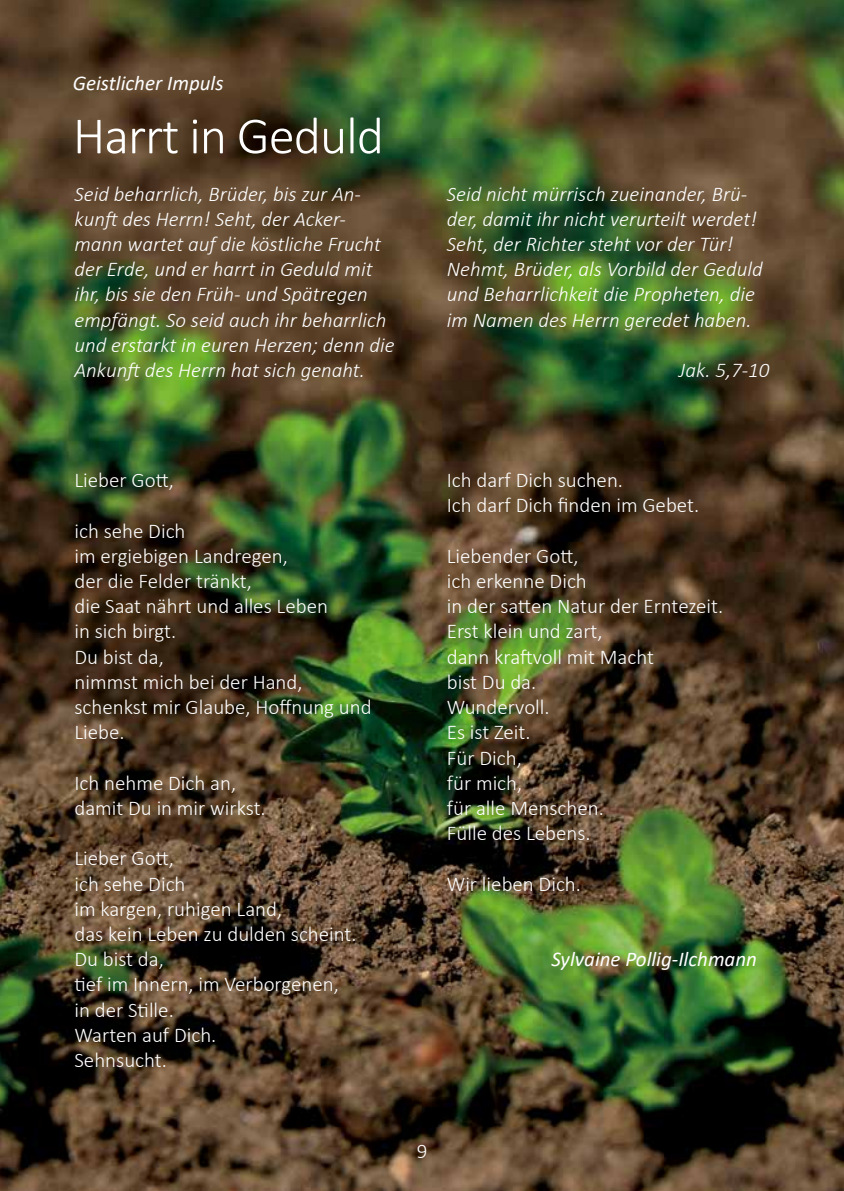
<style>
.page{position:relative;width:844px;height:1191px;background:#fff}
.page>*{position:absolute;margin:0;border:0;box-sizing:border-box;transform-origin:0 0}
.t1{font:300 52.5px "Calibri";letter-spacing:-.02em;color:#fff}
.t2{font:300 21px/25.2px "Calibri";color:#fff}
.t3{font:italic 300 21px/25.2px "Calibri";color:#fff}
.t4{font:italic 21px "Calibri";color:#fff}
</style>
<div class="page">
<img style="left:0;top:0;width:843px;height:1191px">
<p class="t4" style="left:73px;top:69px;width:152px">Geistlicher Impuls</p>
<h1 class="t1" style="left:73px;top:103px;width:312px">Harrt in Geduld</h1>
<p class="t3" style="left:74px;top:181px;width:321px">Seid beharrlich, Brüder, bis zur An&shy;kunft des Herrn! Seht, der Acker&shy;mann wartet auf die köstliche Frucht der Erde, und er harrt in Geduld mit ihr, bis sie den Früh- und Spätregen empfängt. So seid auch ihr beharrlich und erstarkt in euren Herzen; denn die Ankunft des Herrn hat sich genaht.</p>
<p class="t3" style="left:446px;top:181px;width:317px">Seid nicht mürrisch zueinander, Brü&shy;der, damit ihr nicht verurteilt werdet!<br>Seht, der Richter steht vor der Tür!<br>Nehmt, Brüder, als Vorbild der Geduld und Beharrlichkeit die Propheten, die im Namen des Herrn geredet haben.</p>
<p class="t3" style="left:678px;top:357px;width:92px">Jak. 5,7-10</p>
<p class="t2" style="left:74px;top:467px;width:101px">Lieber Gott,</p>
<p class="t2" style="left:74px;top:518px;width:298px">ich sehe Dich<br>im ergiebigen Landregen,<br>der die Felder tränkt,<br>die Saat nährt und alles Leben<br>in sich birgt.<br>Du bist da,<br>nimmst mich bei der Hand, schenkst mir Glaube, Hoffnung und<br>Liebe.</p>
<p class="t2" style="left:74px;top:770px;width:193px">Ich nehme Dich an, damit Du in mir wirkst.</p>
<p class="t2" style="left:74px;top:845px;width:283px">Lieber Gott,<br>ich sehe Dich<br>im kargen, ruhigen Land,<br>das kein Leben zu dulden scheint.<br>Du bist da,<br>tief im Innern, im Verborgenen, in der Stille.<br>Warten auf Dich.<br>Sehnsucht.</p>
<p class="t2" style="left:446px;top:467px;width:254px">Ich darf Dich suchen.<br>Ich darf Dich finden im Gebet.</p>
<p class="t2" style="left:446px;top:543px;width:278px">Liebender Gott,<br>ich erkenne Dich<br>in der satten Natur der Erntezeit.<br>Erst klein und zart,<br>dann kraftvoll mit Macht<br>bist Du da.<br>Wundervoll.<br>Es ist Zeit.<br>Für Dich,<br>für mich,<br>für alle Menschen.<br>Fülle des Lebens.</p>
<p class="t2" style="left:446px;top:870px;width:136px">Wir lieben Dich.</p>
<p class="t4" style="left:551px;top:944px;width:207px">Sylvaine Pollig-Ilchmann</p>
<p class="t2" style="left:416px;top:1137px;width:12px">9</p>
</div>
